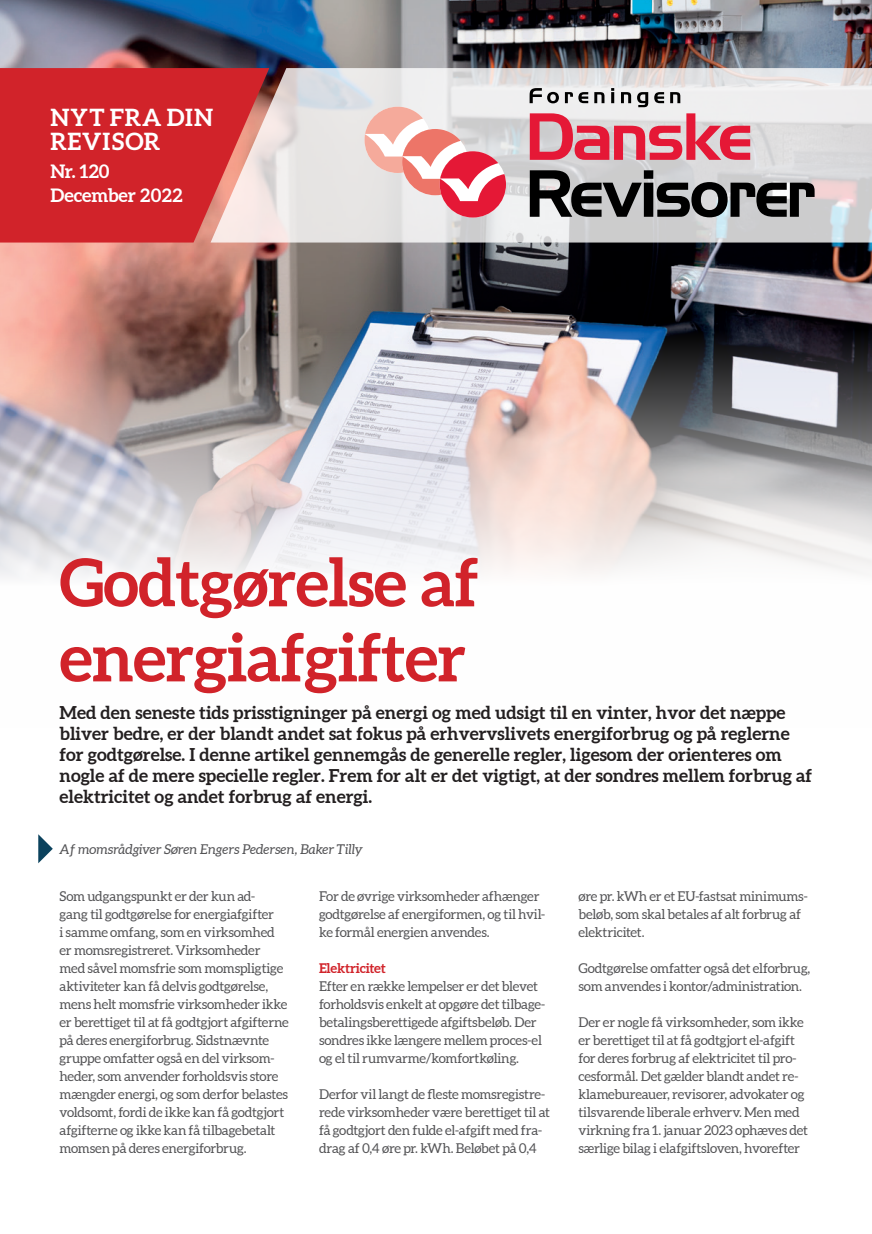
<style>
.page{position:relative;width:872px;height:1234px;background:#fff}
.page>*{position:absolute;margin:0;border:0;box-sizing:border-box;transform-origin:0 0}
.Rubrik{font:700 66px/75px "Aleo";letter-spacing:-.01em;color:#d1232a}
.Brødtekst_9_12{font:700 24px/24px "Aleo";letter-spacing:.04em;color:#fff}
.Brødtekst_9_12-2{font:700 18.75px/24px "Aleo";color:#fff}
.Underoverskrift{font:700 18px/21px "Aleo";color:#231f20}
.Brødtekst_9_12-3{font:13.5px/18px "Aleo";letter-spacing:-.015em;color:#535355}
.Overskrift{font:italic 13.5px "Aleo";color:#535355}
.s1{font-weight:700;color:#d1232a}
</style>
<div class="page">
<img style="left:0;top:0;width:872px;height:577px">
<div style="left:0;top:68px;width:210px;height:174px;background:#d1232a"></div>
<svg style="left:210px;top:68px;width:662px;height:174px;background:#e0d2d3"></svg>
<svg style="left:38px;top:834px;width:15px;height:29px"></svg>
<svg style="left:364px;top:107px;width:142px;height:110px"></svg>
<svg style="left:530px;top:113px;width:220px;height:47px;background:#e07d8c"></svg>
<svg style="left:530px;top:170px;width:284px;height:47px;background:#747475"></svg>
<svg style="left:529px;top:88px;width:30px;height:15px"></svg>
<svg style="left:565px;top:92px;width:23px;height:11px"></svg>
<svg style="left:594px;top:92px;width:10px;height:11px"></svg>
<svg style="left:611px;top:88px;width:3px;height:15px"></svg>
<svg style="left:621px;top:92px;width:10px;height:11px"></svg>
<svg style="left:637px;top:92px;width:11px;height:15px"></svg>
<svg style="left:654px;top:92px;width:10px;height:11px"></svg>
<svg style="left:670px;top:92px;width:10px;height:11px"></svg>
<p class="Brødtekst_9_12" style="left:50px;top:106px;width:164px">NYT FRA DIN<br>REVISOR</p>
<p class="Brødtekst_9_12-2" style="left:50px;top:160px;width:134px">Nr. 120<br>December 2022</p>
<p class="Rubrik" style="left:60px;top:547px;width:421px">Godtgørelse af energiafgifter</p>
<p class="Underoverskrift" style="left:60px;top:703px;width:754px">Med den seneste tids prisstigninger på energi og med udsigt til en vinter, hvor det næppe bliver bedre, er der blandt andet sat fokus på erhvervslivets energiforbrug og på reglerne for godtgørelse. I denne artikel gennemgås de generelle regler, ligesom der orienteres om nogle af de mere specielle regler. Frem for alt er det vigtigt, at der sondres mellem forbrug af elektricitet og andet forbrug af energi.</p>
<p class="Overskrift" style="left:60px;top:840px;width:305px">Af momsrådgiver Søren Engers Pedersen, Baker Tilly</p>
<p class="Brødtekst_9_12-3" style="left:60px;top:887px;width:231px">Som udgangspunkt er der kun ad-<br>gang til godtgørelse for energiafgifter<br>i samme omfang, som en virksomhed er momsregistreret. Virksomheder med såvel momsfrie som momspligtige aktiviteter kan få delvis godtgørelse, mens helt momsfrie virksomheder ikke er berettiget til at få godtgjort afgifterne på deres energiforbrug. Sidstnævnte gruppe omfatter også en del virksom&shy;heder, som anvender forholdsvis store mængder energi, og som derfor belastes voldsomt, fordi de ikke kan få godtgjort afgifterne og ikke kan få tilbagebetalt momsen på deres energiforbrug.</p>
<p class="Brødtekst_9_12-3" style="left:319px;top:887px;width:228px">For de øvrige virksomheder afhænger godtgørelse af energiformen, og til hvil&shy;ke formål energien anvendes.</p>
<p class="Brødtekst_9_12-3" style="left:578px;top:887px;width:231px">øre pr. kWh er et EU-fastsat minimums&shy;beløb, som skal betales af alt forbrug af elektricitet.</p>
<p class="Brødtekst_9_12-3" style="left:578px;top:959px;width:233px">Godtgørelse omfatter også det elforbrug, som anvendes i kontor/administration.</p>
<p class="Brødtekst_9_12-3" style="left:578px;top:1013px;width:231px">Der er nogle få virksomheder, som ikke er berettiget til at få godtgjort el-afgift for deres forbrug af elektricitet til pro&shy;cesformål. Det gælder blandt andet re&shy;klamebureauer, revisorer, advokater og tilsvarende liberale erhverv. Men med virkning fra 1. januar 2023 ophæves det særlige bilag i elafgiftsloven, hvorefter</p>
<p class="Brødtekst_9_12-3" style="left:319px;top:959px;width:228px"><span class="s1">Elektricitet<br></span>Efter en række lempelser er det blevet forholdsvis enkelt at opgøre det tilbage&shy;betalingsberettigede afgiftsbeløb. Der sondres ikke længere mellem proces-el og el til rumvarme/komfortkøling.</p>
<p class="Brødtekst_9_12-3" style="left:319px;top:1085px;width:232px">Derfor vil langt de fleste momsregistre&shy;rede virksomheder være berettiget til at få godtgjort den fulde el-afgift med fra&shy;drag af 0,4 øre pr. kWh. Beløbet på 0,4</p>
</div>
